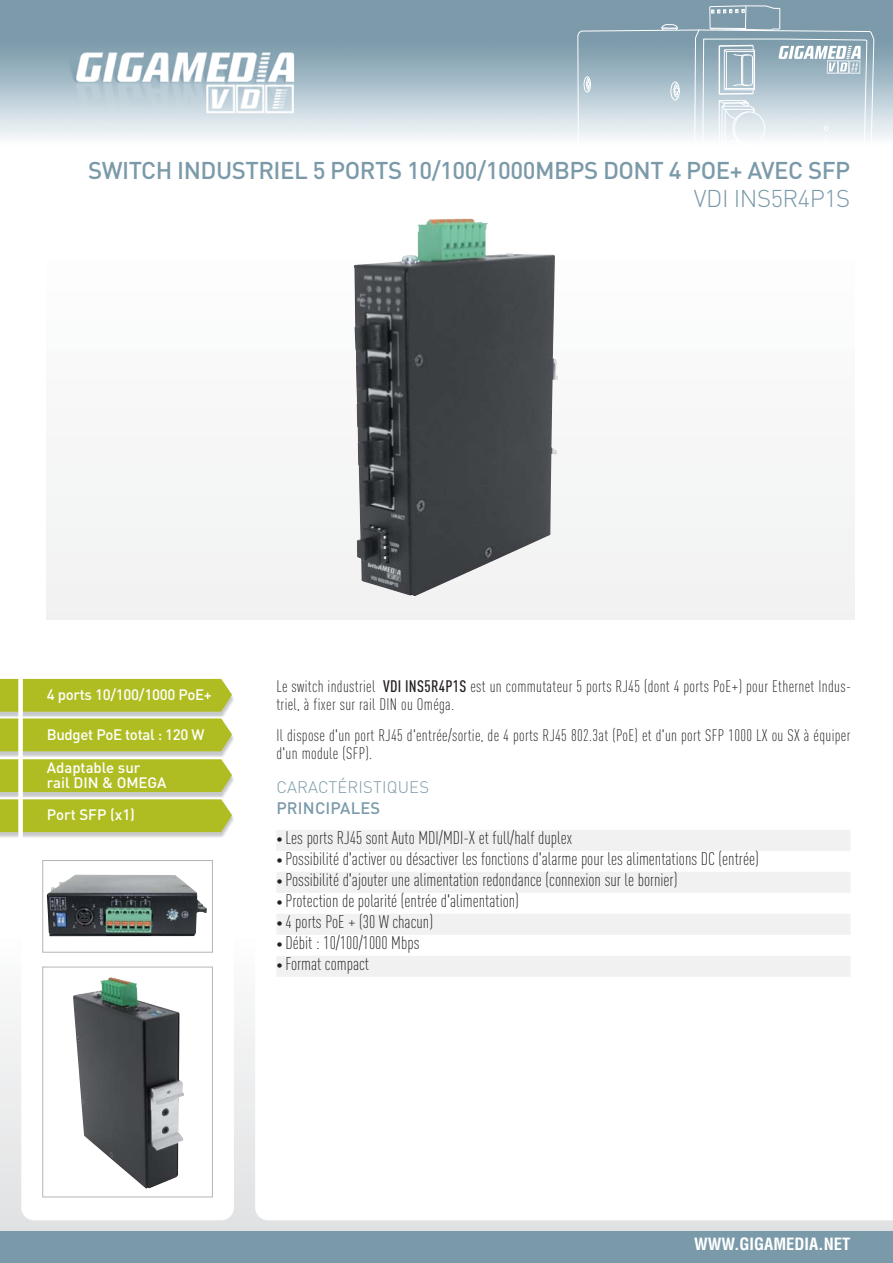
<style>
.page{position:relative;width:893px;height:1263px;background:#fff}
.page>*{position:absolute;margin:0;border:0;box-sizing:border-box;transform-origin:0 0}
.t1{font:500 24px "DIN";letter-spacing:-.02em;color:#7b9aa9}
.t2{font:300 24px "DIN";letter-spacing:-.02em;color:#7b9aa9}
.t3{font:300 condensed 18px "DINOT";color:#231f20}
.t4{font:300 condensed 16.5px/18px "DINOT";letter-spacing:.02em;color:#231f20}
.t5{font:700 condensed 16.5px "Helvetica";color:#fff}
.t6{font:300 16.5px "DIN";letter-spacing:.01em;color:#7b9aa9}
.t7{font:500 16.5px "DIN";letter-spacing:.01em;color:#7b9aa9}
.t8{font:500 15px "DIN";letter-spacing:-.02em;color:#fff}
.t9{font:500 15px/15px "DIN";color:#fff}
.s1{font-weight:500}
.s2{font-size:13.5px}
</style>
<div class="page">
<svg style="left:0;top:1010px;width:892px;height:221px;background:#e5e6e7"></svg>
<div style="left:0;top:1231px;width:892px;height:32px;background:#7b9aa9"></div>
<img style="left:0;top:0;width:892px;height:139px">
<svg style="left:255px;top:619px;width:637px;height:601px"></svg>
<div style="left:21px;top:267px;width:213px;height:953px;background:#fff;border-radius:13px"></div>
<svg style="left:577px;top:5px;width:297px;height:134px;background:#aec2cc"></svg>
<div style="left:276px;top:830px;width:574px;height:21px;background:#f1f1f2"></div>
<div style="left:276px;top:872px;width:574px;height:21px;background:#f1f1f2"></div>
<div style="left:276px;top:914px;width:574px;height:21px;background:#f1f1f2"></div>
<div style="left:276px;top:956px;width:574px;height:21px;background:#f1f1f2"></div>
<div style="left:47px;top:250px;width:808px;height:369px;background:#f6f6f7"></div>
<img style="left:0;top:751px;width:226px;height:6px">
<svg style="left:0;top:679px;width:234px;height:72px;background:#b5c139"></svg>
<img style="left:0;top:832px;width:226px;height:6px">
<svg style="left:0;top:759px;width:234px;height:73px;background:#b5c23b"></svg>
<div style="left:18px;top:665px;width:5px;height:177px;background:#fff"></div>
<img style="left:354px;top:219px;width:204px;height:377px">
<img style="left:47px;top:874px;width:160px;height:62px">
<div style="left:43px;top:860px;width:170px;height:92px;border:1px solid #b2b4b6"></div>
<img style="left:73px;top:977px;width:111px;height:212px">
<div style="left:43px;top:967px;width:170px;height:230px;border:1px solid #b2b4b6"></div>
<h1 class="t1" style="left:88px;top:162px;width:764px">SWITCH INDUSTRIEL 5 PORTS 10/100/1000MBPS DONT 4 POE+ AVEC SFP</h1>
<h1 class="t2" style="left:694px;top:190px;width:158px">VDI INS5R4P1S</h1>
<p class="t8" style="left:47px;top:689px;width:167px">4 ports 10/100/1000 PoE+</p>
<p class="t8" style="left:47px;top:729px;width:159px">Budget PoE total : 120 W</p>
<p class="t9" style="left:47px;top:762px;width:121px">Adaptable sur rail DIN &amp; OMEGA</p>
<p class="t9" style="left:47px;top:809px;width:90px">Port SFP (x1)</p>
<p class="t4" style="left:276px;top:679px;width:576px">Le switch industriel <span class="s1">VDI INS5R4P1S</span> est un commutateur 5 ports RJ45 (dont 4 ports PoE+) pour Ethernet Indus&shy;triel, à fixer sur rail DIN ou Oméga.</p>
<p class="t4" style="left:276px;top:728px;width:575px">Il dispose d'un port RJ45 d'entrée/sortie, de 4 ports RJ45 802.3at (PoE) et d'un port SFP 1000 LX ou SX à équiper d'un module (SFP).</p>
<p class="t6" style="left:276px;top:782px;width:154px">CARACTÉRISTIQUES</p>
<p class="t7" style="left:276px;top:802px;width:105px">PRINCIPALES</p>
<p class="t3" style="left:276px;top:832px;width:297px"><span class="s2">•</span> Les ports RJ45 sont Auto MDI/MDI-X et full/half duplex</p>
<p class="t3" style="left:276px;top:853px;width:484px"><span class="s2">•</span> Possibilité d'activer ou désactiver les fonctions d'alarme pour les alimentations DC (entrée)</p>
<p class="t3" style="left:276px;top:874px;width:402px"><span class="s2">•</span> Possibilité d'ajouter une alimentation redondance (connexion sur le bornier)</p>
<p class="t3" style="left:276px;top:895px;width:244px"><span class="s2">•</span> Protection de polarité (entrée d'alimentation)</p>
<p class="t3" style="left:276px;top:916px;width:158px"><span class="s2">•</span> 4 ports PoE + (30 W chacun)</p>
<p class="t3" style="left:276px;top:937px;width:144px"><span class="s2">•</span> Débit : 10/100/1000 Mbps</p>
<p class="t3" style="left:276px;top:958px;width:94px"><span class="s2">•</span> Format compact</p>
<p class="t5" style="left:694px;top:1238px;width:158px">WWW.GIGAMEDIA.NET</p>
</div>
